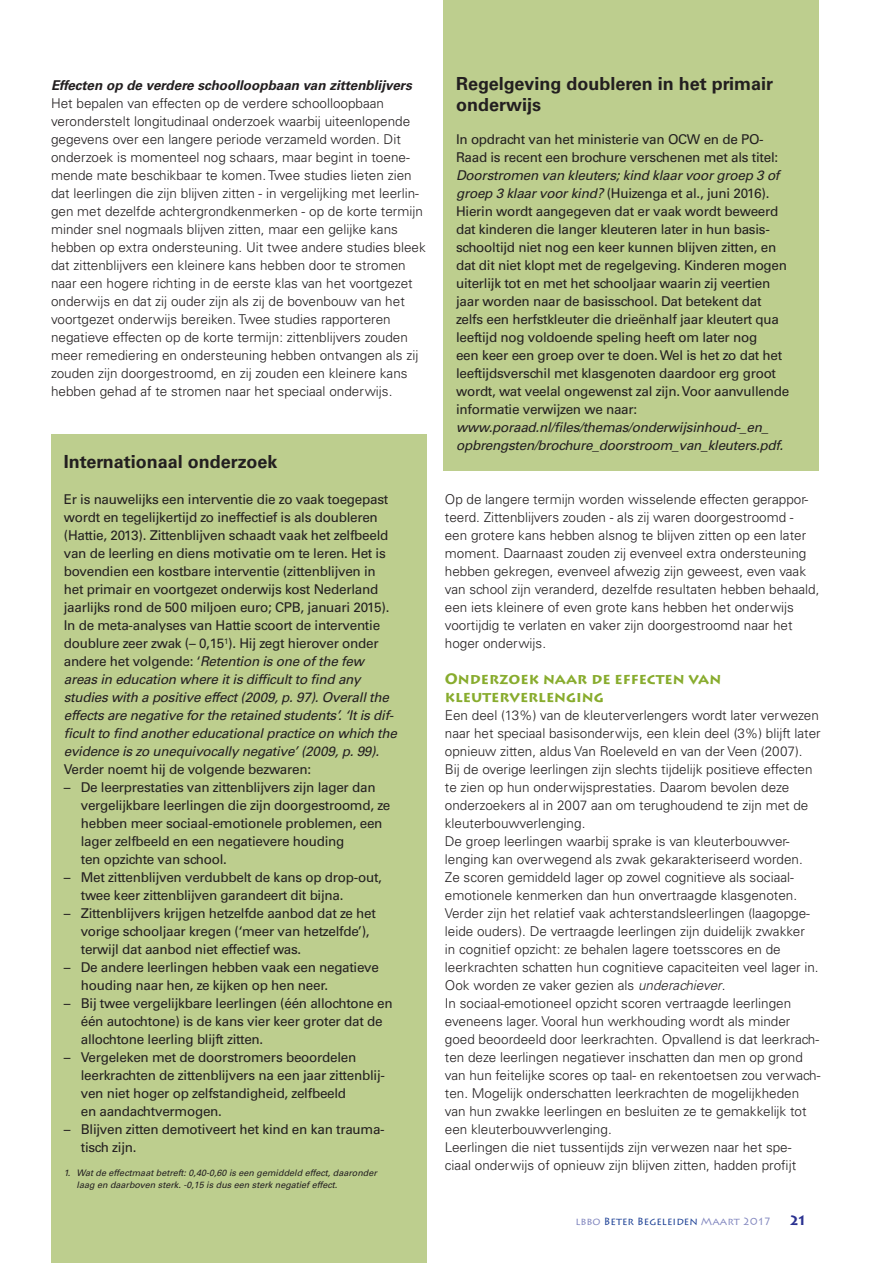
<style>
.page{position:relative;width:893px;height:1263px;background:#fff}
.page>*{position:absolute;margin:0;border:0;box-sizing:border-box;transform-origin:0 0}
.t1{font:700 18px/21px "Univers LT Std";color:#231f20}
.t2{font:700 15px/18px "Lithos Pro";color:#88ac2e}
.t3{font:300 13.5px/18px "Univers LT Std";color:#231f20}
.t4{font:13.5px/18px "Univers LT Std";letter-spacing:-.02em;color:#231f20}
.t5{font:italic 13.5px/18px "Univers LT Std";letter-spacing:-.02em;color:#231f20}
.t6{font:italic 700 13.5px "Univers LT Std";color:#231f20}
.t7{font:700 13.5px "Lithos Pro";color:#2b3291}
.t8{font:10.5px "Lithos Pro";color:#1b3f94}
.t9{font:italic 9px/12px "Univers LT Std";color:#231f20}
.s1{font-style:italic}
.s2{color:#8287bf}
</style>
<div class="page">
<div style="left:443px;top:0;width:376px;height:471px;background:#bdce8e"></div>
<div style="left:51px;top:434px;width:376px;height:829px;background:#bdce8e"></div>
<p class="t6" style="left:51px;top:77px;width:362px">Effecten op de verdere schoolloopbaan van zittenblijvers</p>
<p class="t3" style="left:51px;top:94px;width:376px">Het bepalen van effecten op de verdere schoolloopbaan veronderstelt longitudinaal onderzoek waarbij uiteenlopende gegevens over een langere periode verzameld worden. Dit onderzoek is momenteel nog schaars, maar begint in toene&shy;mende mate beschikbaar te komen. Twee studies lieten zien dat leerlingen die zijn blijven zitten - in vergelijking met leerlin&shy;gen met dezelfde achtergrondkenmerken - op de korte termijn minder snel nogmaals blijven zitten, maar een gelijke kans hebben op extra ondersteuning. Uit twee andere studies bleek dat zittenblijvers een kleinere kans hebben door te stromen naar een hogere richting in de eerste klas van het voortgezet onderwijs en dat zij ouder zijn als zij de bovenbouw van het voortgezet onderwijs bereiken. Twee studies rapporteren negatieve effecten op de korte termijn: zittenblijvers zouden meer remediering en ondersteuning hebben ontvangen als zij zouden zijn doorgestroomd, en zij zouden een kleinere kans hebben gehad af te stromen naar het speciaal onderwijs.</p>
<h1 class="t1" style="left:64px;top:451px;width:215px">Internationaal onderzoek</h1>
<p class="t4" style="left:64px;top:490px;width:335px">Er is nauwelijks een interventie die zo vaak toegepast wordt en tegelijkertijd zo ineffectief is als doubleren (Hattie, 2013). Zittenblijven schaadt vaak het zelfbeeld van de leerling en diens motivatie om te leren. Het is bovendien een kostbare interventie (zittenblijven in het primair en voortgezet onderwijs kost Nederland jaarlijks rond de 500 miljoen euro; CPB, januari 2015).<br>In de meta-analyses van Hattie scoort de interventie doublure zeer zwak (– 0,15<sup>1</sup>). Hij zegt hierover onder andere het volgende: ‘<span class="s1">Retention is one of the few areas in education where it is difficult to find any studies with a positive effect (2009, p. 97). Overall the effects are negative for the retained students’. ‘It is dif&shy;ficult to find another educational practice on which the evidence is zo unequivocally negative’ (2009, p. 99).</span></p>
<p class="t4" style="left:64px;top:760px;width:249px">Verder noemt hij de volgende bezwaren:</p>
<p class="t4" style="left:81px;top:778px;width:311px;text-indent:-17px">– De leerprestaties van zittenblijvers zijn lager dan vergelijkbare leerlingen die zijn doorgestroomd, ze hebben meer sociaal-emotionele problemen, een lager zelfbeeld en een negatievere houding<br>ten opzichte van school.</p>
<p class="t4" style="left:81px;top:868px;width:303px;text-indent:-17px">– Met zittenblijven verdubbelt de kans op drop-out, twee keer zittenblijven garandeert dit bijna.</p>
<p class="t4" style="left:81px;top:904px;width:297px;text-indent:-17px">– Zittenblijvers krijgen hetzelfde aanbod dat ze het vorige schooljaar kregen (‘meer van hetzelfde’), terwijl dat aanbod niet effectief was.</p>
<p class="t4" style="left:81px;top:958px;width:300px;text-indent:-17px">– De andere leerlingen hebben vaak een negatieve houding naar hen, ze kijken op hen neer.</p>
<p class="t4" style="left:81px;top:994px;width:313px;text-indent:-17px">– Bij twee vergelijkbare leerlingen (één allochtone en één autochtone) is de kans vier keer groter dat de allochtone leerling blijft zitten.</p>
<p class="t4" style="left:81px;top:1048px;width:306px;text-indent:-17px">– Vergeleken met de doorstromers beoordelen leerkrachten de zittenblijvers na een jaar zittenblij&shy;ven niet hoger op zelfstandigheid, zelfbeeld<br>en aandachtvermogen.</p>
<p class="t4" style="left:81px;top:1120px;width:305px;text-indent:-17px">– Blijven zitten demotiveert het kind en kan trauma&shy;tisch zijn.</p>
<p class="t9" style="left:77px;top:1167px;width:302px;text-indent:-13px">1. Wat de effectmaat betreft: 0,40-0,60 is een gemiddeld effect, daaronder laag en daarboven sterk. -0,15 is dus een sterk negatief effect.</p>
<h1 class="t1" style="left:456px;top:73px;width:319px">Regelgeving doubleren in het primair onderwijs</h1>
<p class="t4" style="left:456px;top:130px;width:324px">In opdracht van het ministerie van OCW en de PO-<br>Raad is recent een brochure verschenen met als titel:</p>
<p class="t4" style="left:456px;top:166px;width:335px"><span class="s1">Doorstromen van kleuters; kind klaar voor groep 3 of groep 3 klaar voor kind?</span> (Huizenga et al., juni 2016).<br>Hierin wordt aangegeven dat er vaak wordt beweerd dat kinderen die langer kleuteren later in hun basis&shy;schooltijd niet nog een keer kunnen blijven zitten, en dat dit niet klopt met de regelgeving. Kinderen mogen uiterlijk tot en met het schooljaar waarin zij veertien jaar worden naar de basisschool. Dat betekent dat zelfs een herfstkleuter die drieënhalf jaar kleutert qua leeftijd nog voldoende speling heeft om later nog<br>een keer een groep over te doen. Wel is het zo dat het leeftijdsverschil met klasgenoten daardoor erg groot wordt, wat veelal ongewenst zal zijn. Voor aanvullende informatie verwijzen we naar:</p>
<p class="t5" style="left:456px;top:418px;width:329px">www.poraad.nl/files/themas/onderwijsinhoud-_en_ opbrengsten/brochure_doorstroom_van_kleuters.pdf.</p>
<p class="t3" style="left:445px;top:490px;width:376px">Op de langere termijn worden wisselende effecten gerappor&shy;teerd. Zittenblijvers zouden - als zij waren doorgestroomd -<br>een grotere kans hebben alsnog te blijven zitten op een later moment. Daarnaast zouden zij evenveel extra ondersteuning hebben gekregen, evenveel afwezig zijn geweest, even vaak van school zijn veranderd, dezelfde resultaten hebben behaald, een iets kleinere of even grote kans hebben het onderwijs voortijdig te verlaten en vaker zijn doorgestroomd naar het hoger onderwijs.</p>
<p class="t2" style="left:445px;top:670px;width:278px">ONDERZOEK NAAR DE EFFECTEN VAN<br>KLEUTERVERLENGING</p>
<p class="t3" style="left:445px;top:706px;width:377px">Een deel (13%) van de kleuterverlengers wordt later verwezen naar het speciaal basisonderwijs, een klein deel (3%) blijft later opnieuw zitten, aldus Van Roeleveld en van der Veen (2007).<br>Bij de overige leerlingen zijn slechts tijdelijk positieve effecten te zien op hun onderwijsprestaties. Daarom bevolen deze onderzoekers al in 2007 aan om terughoudend te zijn met de kleuterbouwverlenging.<br>De groep leerlingen waarbij sprake is van kleuterbouwver&shy;lenging kan overwegend als zwak gekarakteriseerd worden.<br>Ze scoren gemiddeld lager op zowel cognitieve als sociaal&shy;emotionele kenmerken dan hun onvertraagde klasgenoten.<br>Verder zijn het relatief vaak achterstandsleerlingen (laagopge&shy;leide ouders). De vertraagde leerlingen zijn duidelijk zwakker<br>in cognitief opzicht: ze behalen lagere toetsscores en de leerkrachten schatten hun cognitieve capaciteiten veel lager in.<br>Ook worden ze vaker gezien als <span class="s1">underachiever</span>.<br>In sociaal-emotioneel opzicht scoren vertraagde leerlingen eveneens lager. Vooral hun werkhouding wordt als minder goed beoordeeld door leerkrachten. Opvallend is dat leerkrach&shy;ten deze leerlingen negatiever inschatten dan men op grond van hun feitelijke scores op taal- en rekentoetsen zou verwach&shy;ten. Mogelijk onderschatten leerkrachten de mogelijkheden van hun zwakke leerlingen en besluiten ze te gemakkelijk tot een kleuterbouwverlenging.<br>Leerlingen die niet tussentijds zijn verwezen naar het spe&shy;ciaal onderwijs of opnieuw zijn blijven zitten, hadden profijt</p>
<p class="t8" style="left:575px;top:1216px;width:197px"><span class="s2">lbbo</span> Beter Begeleiden <span class="s2">Maart 2017</span></p>
<p class="t7" style="left:789px;top:1213px;width:19px">21</p>
</div>
